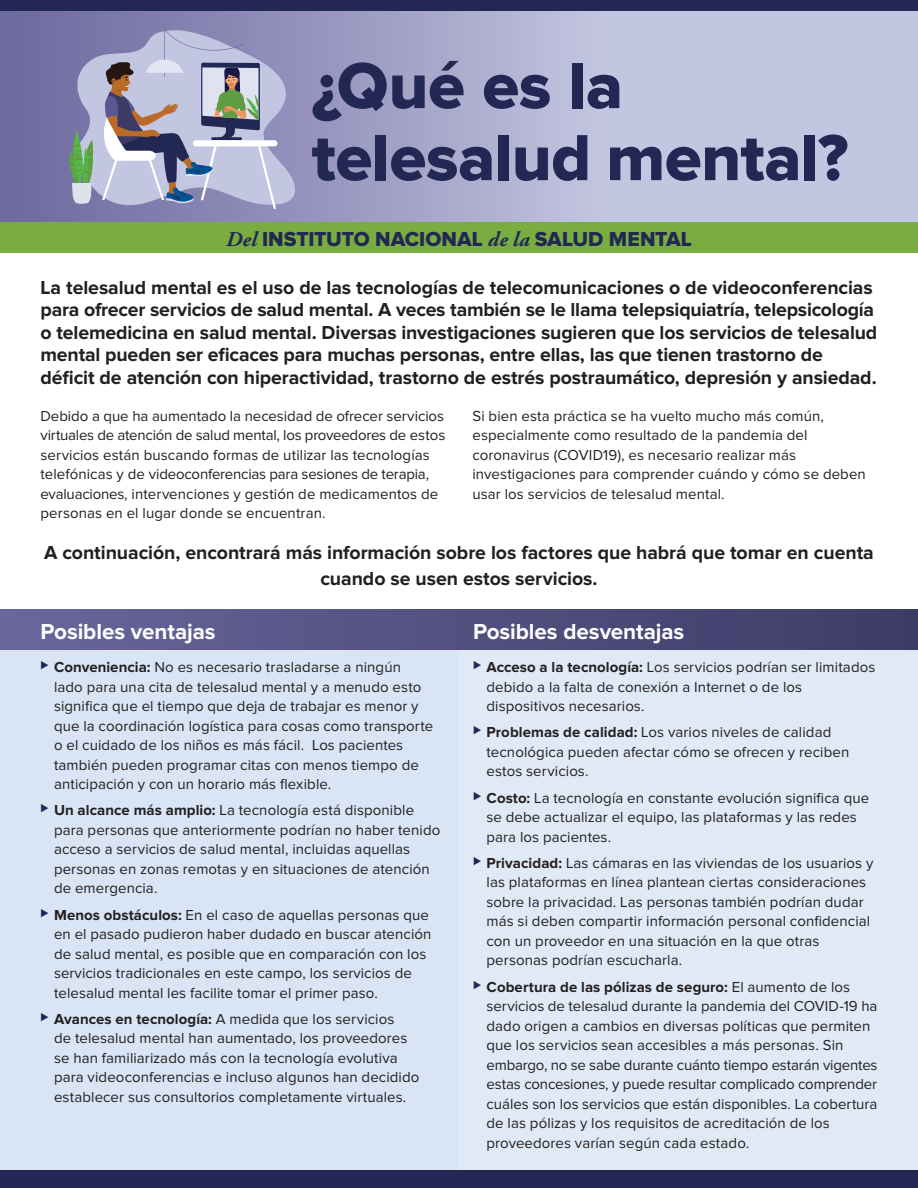
<style>
.page{position:relative;width:918px;height:1188px;background:#fff}
.page>*{position:absolute;margin:0;border:0;box-sizing:border-box;transform-origin:0 0}
.t1{font:67.5px/72px "Proxima Nova Extrabld";letter-spacing:-.01em;color:#222853}
.t2{font:700 22.5px "Proxima Nova";letter-spacing:-.005em;color:#fff}
.t3{font:21px "Proxima Nova Extrabld";color:#222853}
.t4{font:700 19.5px/22.5px "Proxima Nova";letter-spacing:-.005em;color:#231f20}
.t5{font:15px/19.5px "Proxima Nova";letter-spacing:.005em;color:#231f20}
.s1{font-family:"Adobe Garamond Pro";font-weight:700;font-style:italic}
.s2{font-weight:700}
</style>
<div class="page">
<div style="left:0;top:643px;width:459px;height:533px;background:#d9e5f4"></div>
<div style="left:459px;top:643px;width:459px;height:533px;background:#e0eaf6"></div>
<div style="left:0;top:610px;width:918px;height:40px;background:linear-gradient(to right,#69669b,#3d3b66)"></div>
<svg style="left:0;top:11px;width:918px;height:211px;background:#aeafd0"></svg>
<svg style="left:68px;top:24px;width:231px;height:187px;background:#a1a3bb"></svg>
<div style="left:0;top:222px;width:918px;height:31px;background:#79ad41"></div>
<div style="left:0;top:0;width:918px;height:11px;background:#222853"></div>
<div style="left:0;top:1171px;width:918px;height:17px;background:#222853"></div>
<h1 class="t1" style="left:312px;top:53px;width:538px">¿Qué es la telesalud mental?</h1>
<h3 class="t3" style="left:226px;top:230px;width:467px"><span class="s1">Del</span> INSTITUTO NACIONAL <span class="s1">de la</span> SALUD MENTAL</h3>
<p class="t4" style="left:40px;top:277px;width:838px">La telesalud mental es el uso de las tecnologías de telecomunicaciones o de videoconferencias para ofrecer servicios de salud mental. A veces también se le llama telepsiquiatría, telepsicología o telemedicina en salud mental. Diversas investigaciones sugieren que los servicios de telesalud mental pueden ser eficaces para muchas personas, entre ellas, las que tienen trastorno de déficit de atención con hiperactividad, trastorno de estrés postraumático, depresión y ansiedad.</p>
<p class="t5" style="left:40px;top:407px;width:406px">Debido a que ha aumentado la necesidad de ofrecer servicios virtuales de atención de salud mental, los proveedores de estos servicios están buscando formas de utilizar las tecnologías telefónicas y de videoconferencias para sesiones de terapia, evaluaciones, intervenciones y gestión de medicamentos de personas en el lugar donde se encuentran.</p>
<p class="t5" style="left:472px;top:407px;width:395px">Si bien esta práctica se ha vuelto mucho más común, especialmente como resultado de la pandemia del coronavirus (COVID19), es necesario realizar más investigaciones para comprender cuándo y cómo se deben usar los servicios de telesalud mental.</p>
<h3 class="t4" style="left:44px;top:541px;width:831px;line-height:25.5px;text-align:center">A continuación, encontrará más información sobre los factores que habrá que tomar en cuenta cuando se usen estos servicios.</h3>
<h2 class="t2" style="left:40px;top:621px;width:177px">Posibles ventajas</h2>
<p class="t5" style="left:54px;top:658px;width:381px;text-indent:-14px"><sup>⊲</sup> <span class="s2">Conveniencia:</span> No es necesario trasladarse a ningún lado para una cita de telesalud mental y a menudo esto significa que el tiempo que deja de trabajar es menor y que la coordinación logística para cosas como transporte o el cuidado de los niños es más fácil. Los pacientes también pueden programar citas con menos tiempo de anticipación y con un horario más flexible.</p>
<p class="t5" style="left:54px;top:801px;width:388px;text-indent:-14px"><sup>⊲</sup> <span class="s2">Un alcance más amplio:</span> La tecnología está disponible para personas que anteriormente podrían no haber tenido acceso a servicios de salud mental, incluidas aquellas personas en zonas remotas y en situaciones de atención de emergencia.</p>
<p class="t5" style="left:54px;top:905px;width:379px;text-indent:-14px"><sup>⊲</sup> <span class="s2">Menos obstáculos:</span> En el caso de aquellas personas que en el pasado pudieron haber dudado en buscar atención de salud mental, es posible que en comparación con los servicios tradicionales en este campo, los servicios de telesalud mental les facilite tomar el primer paso.</p>
<p class="t5" style="left:54px;top:1010px;width:367px;text-indent:-14px"><sup>⊲</sup> <span class="s2">Avances en tecnología:</span> A medida que los servicios<br>de telesalud mental han aumentado, los proveedores se han familiarizado más con la tecnología evolutiva para videoconferencias e incluso algunos han decidido establecer sus consultorios completamente virtuales.</p>
<h2 class="t2" style="left:473px;top:621px;width:213px">Posibles desventajas</h2>
<p class="t5" style="left:487px;top:658px;width:390px;text-indent:-14px"><sup>⊲</sup> <span class="s2">Acceso a la tecnología:</span> Los servicios podrían ser limitados debido a la falta de conexión a Internet o de los dispositivos necesarios.</p>
<p class="t5" style="left:487px;top:723px;width:364px;text-indent:-14px"><sup>⊲</sup> <span class="s2">Problemas de calidad:</span> Los varios niveles de calidad tecnológica pueden afectar cómo se ofrecen y reciben estos servicios.</p>
<p class="t5" style="left:487px;top:788px;width:384px;text-indent:-14px"><sup>⊲</sup> <span class="s2">Costo:</span> La tecnología en constante evolución significa que se debe actualizar el equipo, las plataformas y las redes para los pacientes.</p>
<p class="t5" style="left:487px;top:854px;width:388px;text-indent:-14px"><sup>⊲</sup> <span class="s2">Privacidad:</span> Las cámaras en las viviendas de los usuarios y las plataformas en línea plantean ciertas consideraciones sobre la privacidad. Las personas también podrían dudar más si deben compartir información personal confidencial con un proveedor en una situación en la que otras personas podrían escucharla.</p>
<p class="t5" style="left:487px;top:977px;width:392px;text-indent:-14px"><sup>⊲</sup> <span class="s2">Cobertura de las pólizas de seguro:</span> El aumento de los servicios de telesalud durante la pandemia del COVID-19 ha dado origen a cambios en diversas políticas que permiten que los servicios sean accesibles a más personas. Sin embargo, no se sabe durante cuánto tiempo estarán vigentes estas concesiones, y puede resultar complicado comprender cuáles son los servicios que están disponibles. La cobertura de las pólizas y los requisitos de acreditación de los proveedores varían según cada estado.</p>
</div>
